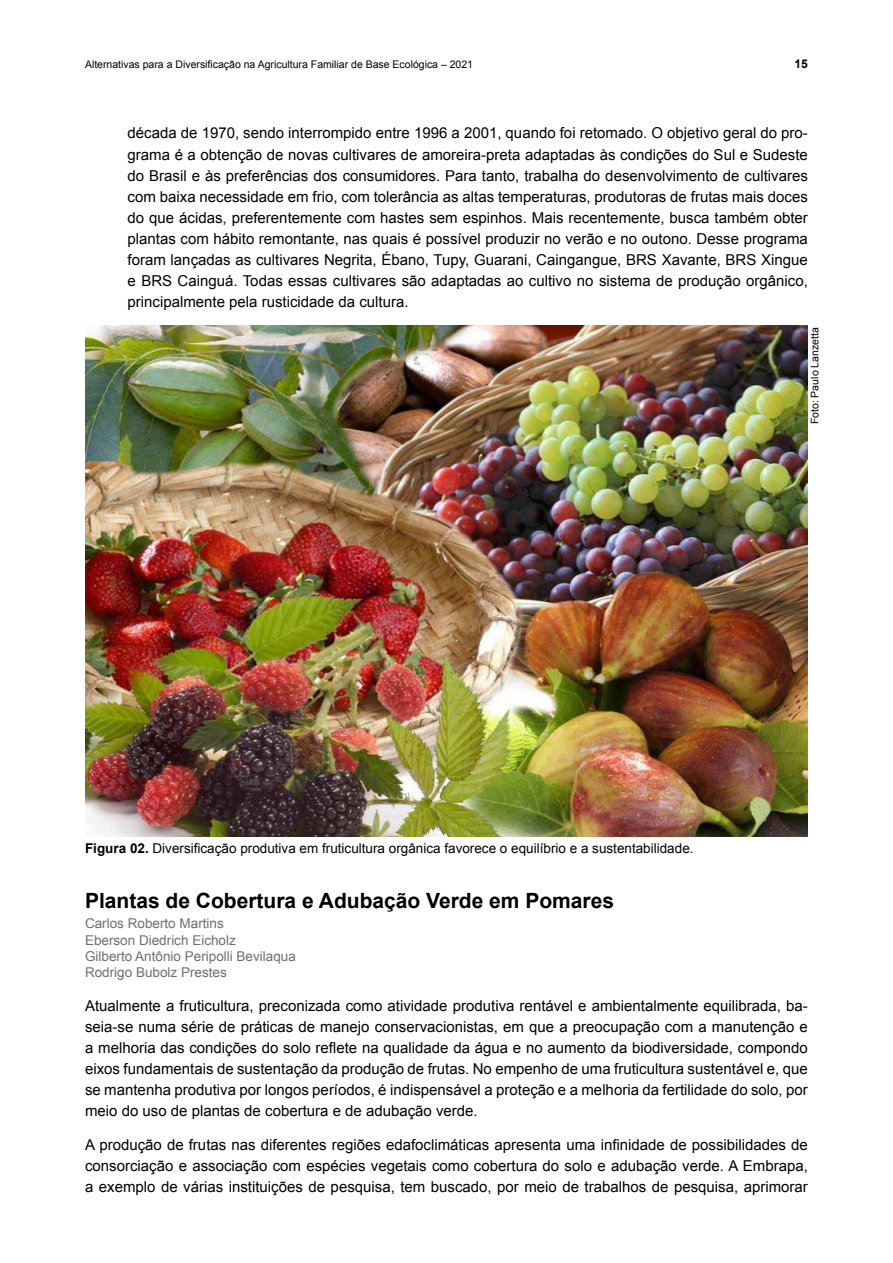
<style>
.page{position:relative;width:893px;height:1263px;background:#fff}
.page>*{position:absolute;margin:0;border:0;box-sizing:border-box;transform-origin:0 0}
.t1{font:700 21px "Arial";color:#000}
.t2{font:15px/21px "Arial";color:#000;text-align:justify}
.t3{font:13.5px/16.2px "Arial";color:#6d6e71}
.t4{font:13.5px "Arial";color:#000}
.t5{font:700 12px "Arial";color:#000}
.t6{font:10.5px "Arial";color:#000}
.s1{font-weight:700}
</style>
<div class="page">
<img style="left:85px;top:326px;width:723px;height:511px">
<p class="t6" style="left:85px;top:57px;width:390px">Alternativas para a Diversificação na Agricultura Familiar de Base Ecológica – 2021</p>
<p class="t5" style="left:795px;top:56px;width:15px">15</p>
<p class="t2" style="left:128px;top:123px;width:682px">década de 1970, sendo interrompido entre 1996 a 2001, quando foi retomado. O objetivo geral do pro&shy;grama é a obtenção de novas cultivares de amoreira-preta adaptadas às condições do Sul e Sudeste do Brasil e às preferências dos consumidores. Para tanto, trabalha do desenvolvimento de cultivares com baixa necessidade em frio, com tolerância as altas temperaturas, produtoras de frutas mais doces do que ácidas, preferentemente com hastes sem espinhos. Mais recentemente, busca também obter plantas com hábito remontante, nas quais é possível produzir no verão e no outono. Desse programa foram lançadas as cultivares Negrita, Ébano, Tupy, Guarani, Caingangue, BRS Xavante, BRS Xingue e BRS Cainguá. Todas essas cultivares são adaptadas ao cultivo no sistema de produção orgânico, principalmente pela rusticidade da cultura.</p>
<p class="t6" style="left:808px;top:424px;width:98px;rotate:-90deg">Foto: Paulo Lanzetta</p>
<p class="t4" style="left:85px;top:839px;width:610px"><span class="s1">Figura 02.</span> Diversificação produtiva em fruticultura orgânica favorece o equilíbrio e a sustentabilidade.</p>
<h1 class="t1" style="left:85px;top:886px;width:531px">Plantas de Cobertura e Adubação Verde em Pomares</h1>
<p class="t3" style="left:85px;top:915px;width:212px">Carlos Roberto Martins<br>Eberson Diedrich Eicholz<br>Gilberto Antônio Peripolli Bevilaqua<br>Rodrigo Bubolz Prestes</p>
<p class="t2" style="left:85px;top:995px;width:724px">Atualmente a fruticultura, preconizada como atividade produtiva rentável e ambientalmente equilibrada, ba&shy;seia-se numa série de práticas de manejo conservacionistas, em que a preocupação com a manutenção e a melhoria das condições do solo reflete na qualidade da água e no aumento da biodiversidade, compondo eixos fundamentais de sustentação da produção de frutas. No empenho de uma fruticultura sustentável e, que se mantenha produtiva por longos períodos, é indispensável a proteção e a melhoria da fertilidade do solo, por meio do uso de plantas de cobertura e de adubação verde.</p>
<p class="t2" style="left:85px;top:1134px;width:724px">A produção de frutas nas diferentes regiões edafoclimáticas apresenta uma infinidade de possibilidades de consorciação e associação com espécies vegetais como cobertura do solo e adubação verde. A Embrapa, a exemplo de várias instituições de pesquisa, tem buscado, por meio de trabalhos de pesquisa, aprimorar</p>
</div>
